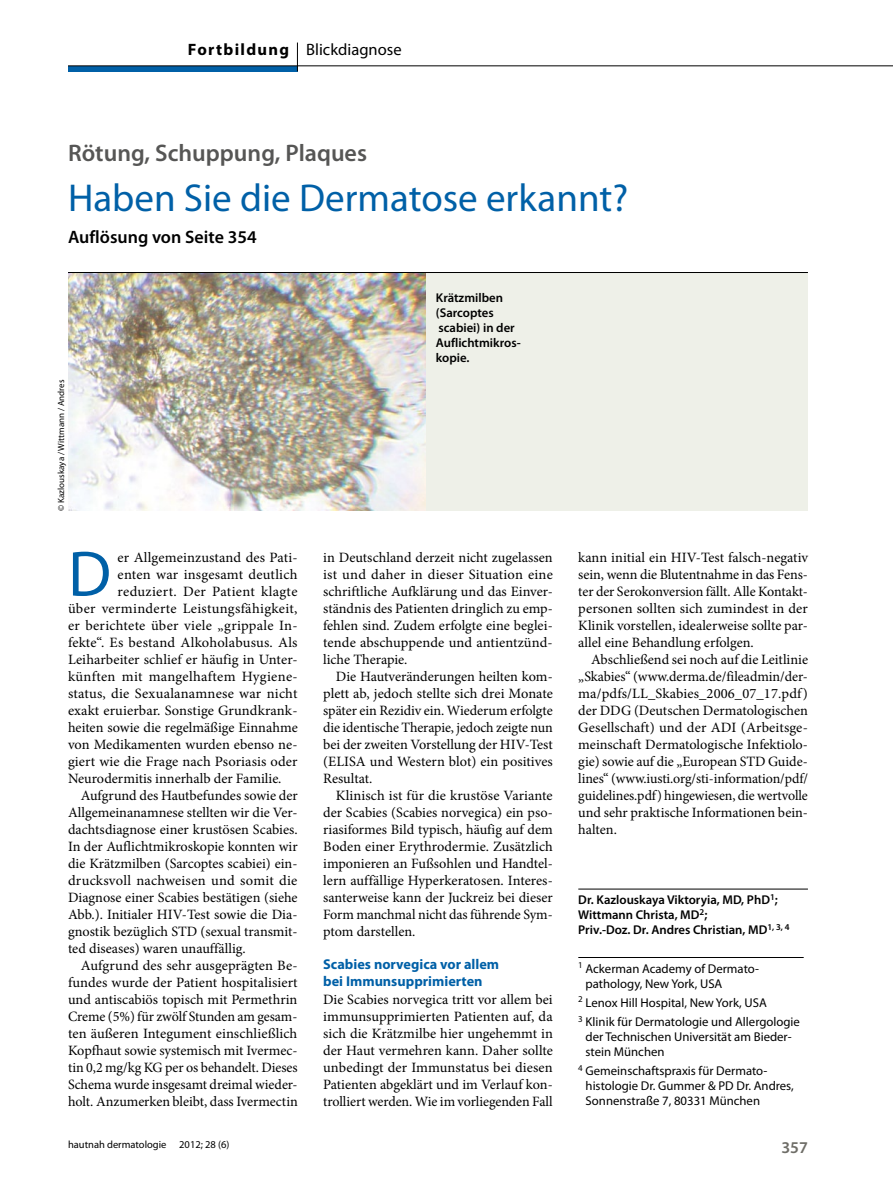
<style>
.page{position:relative;width:893px;height:1187px;background:#fff}
.page>*{position:absolute;margin:0;border:0;box-sizing:border-box;transform-origin:0 0}
.t1{font:64.65px "Myriad Pro";color:#0060a7}
.t2{font:39px "Myriad Pro";color:#0060a7}
.t3{font:600 24px "Myriad Pro";color:#565655}
.t4{font:600 18px "Myriad Pro";color:#000}
.t5{font:16.5px "Myriad Pro";color:#000}
.t6{font:600 16.5px "Myriad Pro";color:#6e6d67}
.t7{font:14.25px/17px "Minion Pro";color:#000;text-align:justify}
.t8{font:14.25px "Minion Pro";letter-spacing:.02em;color:#000}
.t9{font:700 14.25px/17px "Myriad Pro";color:#0060a7}
.t10{font:14.25px "Minion Pro";letter-spacing:.025em;color:#000}
.t11{font:12.75px/15px "Myriad Pro";color:#000}
.t12{font:600 12.75px/15px "Myriad Pro";color:#000}
.t13{font:10.5px "Myriad Pro";color:#000}
.t14{font:9px "Myriad Pro";color:#000}
.s1{font-weight:700}
</style>
<div class="page">
<div style="left:68px;top:272px;width:740px;height:239px;background:#eef0e8"></div>
<hr style="left:578px;top:888px;width:230px;height:1px;background:#000">
<hr style="left:578px;top:957px;width:226px;height:1px;background:#000">
<img style="left:69px;top:273px;width:356px;height:237px">
<hr style="left:68px;top:272px;width:740px;height:1px;background:#000">
<div style="left:68px;top:66px;width:230px;height:5px;background:#0060a7"></div>
<hr style="left:68px;top:66px;width:825px;height:1px;background:#000">
<svg style="left:297px;top:43px;width:1px;height:28px"></svg>
<p class="t5" style="left:188px;top:39px;width:215px"><span class="s1">Fortbildung</span> Blickdiagnose</p>
<h3 class="t3" style="left:68px;top:137px;width:300px">Rötung, Schuppung, Plaques</h3>
<h2 class="t2" style="left:68px;top:174px;width:562px">Haben Sie die Dermatose erkannt?</h2>
<p class="t4" style="left:68px;top:225px;width:190px">Auflösung von Seite 354</p>
<p class="t14" style="left:56px;top:511px;width:133px;rotate:-90deg">© Kazlouskaya / Wittmann / Andres</p>
<h1 class="t1" style="left:68px;top:534px;width:45px">D</h1>
<p class="t7" style="left:118px;top:548px;width:182px">er Allgemeinzustand des Pati-</p>
<p class="t7" style="left:118px;top:565px;width:181px">enten war insgesamt deutlich</p>
<p class="t10" style="left:118px;top:581px;width:181px">reduziert. Der Patient klagte</p>
<p class="t8" style="left:68px;top:598px;width:231px">über verminderte Leistungsfähigkeit,</p>
<p class="t8" style="left:68px;top:615px;width:231px">er berichtete über viele „grippale In-</p>
<p class="t7" style="left:68px;top:633px;width:231px">fekte“. Es bestand Alkoholabusus. Als</p>
<p class="t7" style="left:68px;top:650px;width:231px">Leiharbeiter schlief er häufig in Unter-</p>
<p class="t8" style="left:68px;top:666px;width:231px">künften mit mangelhaftem Hygiene-</p>
<p class="t7" style="left:68px;top:684px;width:231px">status, die Sexualanamnese war nicht</p>
<p class="t7" style="left:68px;top:701px;width:231px">exakt eruierbar. Sonstige Grundkrank-</p>
<p class="t7" style="left:68px;top:718px;width:231px">heiten sowie die regelmäßige Einnahme</p>
<p class="t7" style="left:68px;top:735px;width:231px">von Medikamenten wurden ebenso ne-</p>
<p class="t7" style="left:68px;top:752px;width:231px">giert wie die Frage nach Psoriasis oder</p>
<p class="t7" style="left:68px;top:769px;width:215px">Neurodermitis innerhalb der Familie.</p>
<p class="t7" style="left:81px;top:786px;width:218px">Aufgrund des Hautbefundes sowie der</p>
<p class="t7" style="left:68px;top:803px;width:231px">Allgemeinanamnese stellten wir die Ver-</p>
<p class="t7" style="left:68px;top:820px;width:231px">dachtsdiagnose einer krustösen Scabies.</p>
<p class="t7" style="left:68px;top:837px;width:231px">In der Auflichtmikroskopie konnten wir</p>
<p class="t7" style="left:68px;top:854px;width:231px">die Krätzmilben (Sarcoptes scabiei) ein-</p>
<p class="t7" style="left:68px;top:871px;width:231px">drucksvoll nachweisen und somit die</p>
<p class="t7" style="left:68px;top:888px;width:231px">Diagnose einer Scabies bestätigen (siehe</p>
<p class="t7" style="left:68px;top:905px;width:231px">Abb.). Initialer HIV-Test sowie die Dia-</p>
<p class="t7" style="left:68px;top:922px;width:231px">gnostik bezüglich STD (sexual transmit-</p>
<p class="t7" style="left:68px;top:939px;width:179px">ted diseases) waren unauffällig.</p>
<p class="t7" style="left:81px;top:956px;width:218px">Aufgrund des sehr ausgeprägten Be-</p>
<p class="t7" style="left:68px;top:973px;width:231px">fundes wurde der Patient hospitalisiert</p>
<p class="t7" style="left:68px;top:991px;width:231px">und antiscabiös topisch mit Permethrin</p>
<p class="t7" style="left:68px;top:1008px;width:231px">Creme (5%) für zwölf Stunden am gesam-</p>
<p class="t7" style="left:68px;top:1025px;width:231px">ten äußeren Integument einschließlich</p>
<p class="t7" style="left:68px;top:1042px;width:231px">Kopfhaut sowie systemisch mit Ivermec-</p>
<p class="t7" style="left:68px;top:1059px;width:231px">tin 0,2 mg/kg KG per os behandelt. Dieses</p>
<p class="t7" style="left:68px;top:1076px;width:231px">Schema wurde insgesamt dreimal wieder-</p>
<p class="t7" style="left:68px;top:1093px;width:231px">holt. Anzumerken bleibt, dass Ivermectin</p>
<p class="t12" style="left:436px;top:289px;width:86px">Krätzmilben (Sarcoptes scabiei) in der<br>Auflichtmikros&shy;kopie.</p>
<p class="t7" style="left:323px;top:548px;width:231px">in Deutschland derzeit nicht zugelassen ist und daher in dieser Situation eine schriftliche Aufklärung und das Einver&shy;ständnis des Patienten dringlich zu emp&shy;fehlen sind. Zudem erfolgte eine beglei&shy;tende abschuppende und antientzünd&shy;liche Therapie.</p>
<p class="t7" style="left:323px;top:667px;width:231px;text-indent:13px">Die Hautveränderungen heilten kom&shy;plett ab, jedoch stellte sich drei Monate später ein Rezidiv ein. Wiederum erfolgte die identische Therapie, jedoch zeigte nun bei der zweiten Vorstellung der HIV-Test (ELISA und Western blot) ein positives Resultat.</p>
<p class="t7" style="left:323px;top:786px;width:231px;text-indent:13px">Klinisch ist für die krustöse Variante der Scabies (Scabies norvegica) ein pso&shy;riasiformes Bild typisch, häufig auf dem Boden einer Erythrodermie. Zusätzlich imponieren an Fußsohlen und Handtel&shy;lern auffällige Hyperkeratosen. Interes&shy;santerweise kann der Juckreiz bei dieser Form manchmal nicht das führende Sym&shy;ptom darstellen.</p>
<p class="t9" style="left:323px;top:954px;width:178px">Scabies norvegica vor allem bei Immunsupprimierten</p>
<p class="t7" style="left:323px;top:991px;width:231px">Die Scabies norvegica tritt vor allem bei immunsupprimierten Patienten auf, da sich die Krätzmilbe hier ungehemmt in der Haut vermehren kann. Daher sollte unbedingt der Immunstatus bei diesen Patienten abgeklärt und im Verlauf kon&shy;trolliert werden. Wie im vorliegenden Fall</p>
<p class="t7" style="left:578px;top:548px;width:231px">kann initial ein HIV-Test falsch-negativ sein, wenn die Blutentnahme in das Fens&shy;ter der Serokonversion fällt. Alle Kontakt&shy;personen sollten sich zumindest in der Klinik vorstellen, idealerweise sollte par&shy;allel eine Behandlung erfolgen.</p>
<p class="t7" style="left:578px;top:650px;width:231px;text-indent:13px">Abschließend sei noch auf die Leitlinie „Skabies“ (www.derma.de/fileadmin/der&shy;ma/pdfs/LL_Skabies_2006_07_17.pdf) der DDG (Deutschen Dermatologischen Gesellschaft) und der ADI (Arbeitsge&shy;meinschaft Dermatologische Infektiolo&shy;gie) sowie auf die „European STD Guide&shy;lines“ (www.iusti.org/sti-information/pdf/ guidelines.pdf) hingewiesen, die wertvolle und sehr praktische Informationen bein&shy;halten.</p>
<p class="t12" style="left:578px;top:892px;width:213px">Dr. Kazlouskaya Viktoryia, MD, PhD<sup>1</sup>;<br>Wittmann Christa, MD<sup>2</sup>;<br>Priv.-Doz. Dr. Andres Christian, MD<sup>1,</sup> <sup>3,</sup> <sup>4</sup></p>
<p class="t11" style="left:585px;top:960px;width:175px;text-indent:-7px"><sup>1</sup> Ackerman Academy of Dermato&shy;pathology, New York, USA</p>
<p class="t11" style="left:578px;top:992px;width:223px;line-height:19.2px"><sup>2</sup> Lenox Hill Hospital, New York, USA<br><sup>3</sup> Klinik für Dermatologie und Allergologie</p>
<p class="t11" style="left:585px;top:1029px;width:208px">der Technischen Universität am Bieder&shy;stein München</p>
<p class="t11" style="left:586px;top:1063px;width:210px;text-indent:-7px"><sup>4</sup> Gemeinschaftspraxis für Dermato&shy;histologie Dr. Gummer &amp; PD Dr. Andres,<br>Sonnenstraße 7, 80331 München</p>
<p class="t13" style="left:68px;top:1137px;width:163px">hautnah dermatologie 2012; 28 (6)</p>
<p class="t6" style="left:781px;top:1136px;width:28px">357</p>
</div>
